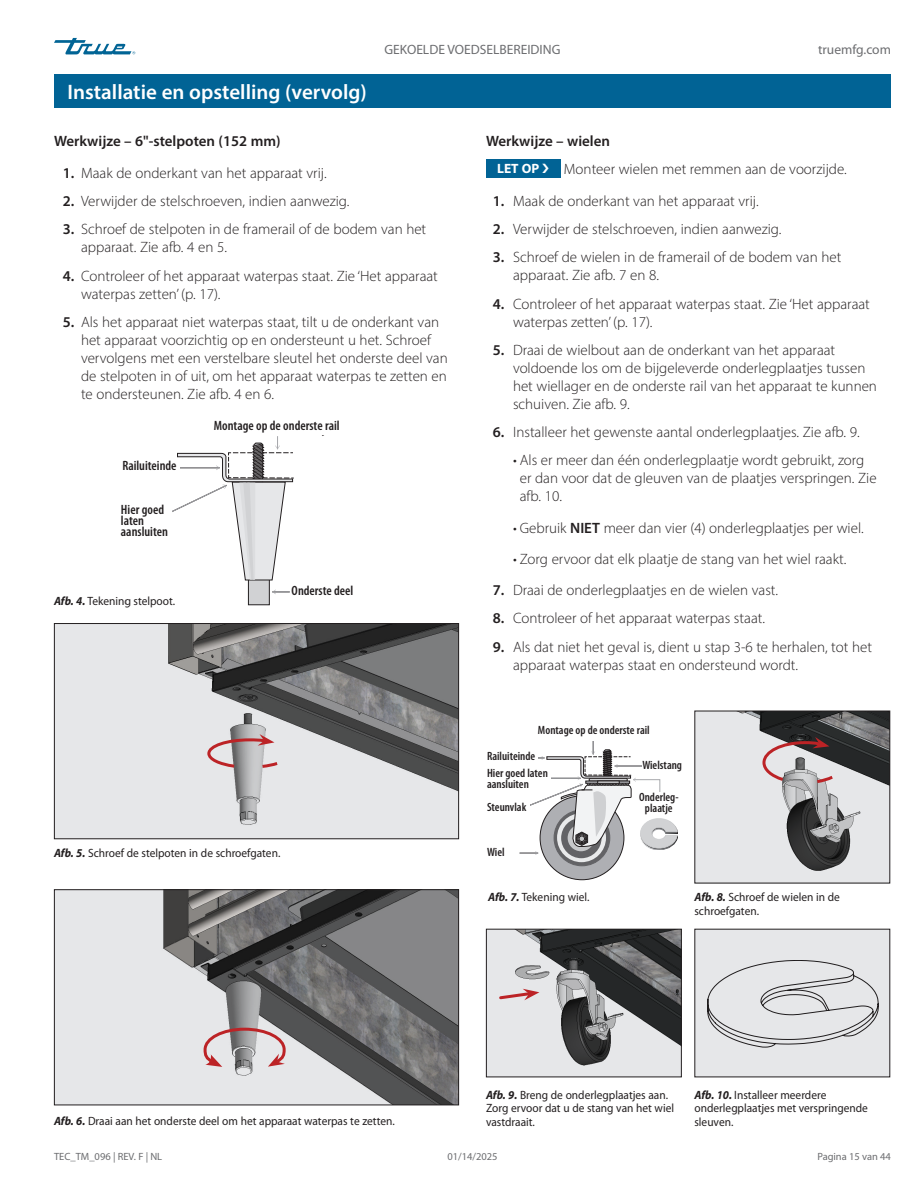
<style>
.page{position:relative;width:918px;height:1188px;background:#fff}
.page>*{position:absolute;margin:0;border:0;box-sizing:border-box;transform-origin:0 0}
.Title_bar_Page_header{font:600 21px "Myriad Pro";color:#fff}
.Body_Text_light_Normal{font:300 15px/18px "Myriad Pro";color:#231f20}
.Body_Text_light_Normal-2{font:600 15px "Myriad Pro";color:#231f20}
.Subhead_NO_underscore_H2{font:600 15px "Myriad Pro";color:#231f20}
.t1{font:600 condensed 14.55px/12.8px "Myriad Pro";letter-spacing:.01em;color:#231f20}
.Body_Text_light_Normal-3{font:600 condensed 13.5px/10.8px "Myriad Pro";color:#231f20}
.t2{font:13.5px "Myriad Pro";color:#6c6d70}
.Table_text{font:700 13.5px "Myriad Pro";color:#fff}
.Caption_FIG_Regular{font:12px/13.5px "Myriad Pro";color:#231f20;scale:.95 1}
.Body_Text_light_Normal-4{font:600 condensed 12px/10.5px "Myriad Pro";color:#231f20}
.t3{font:10.5px "Myriad Pro";color:#6c6d70}
.s1{font-weight:600}
.s2{font-weight:700;font-style:italic}
</style>
<div class="page">
<svg style="left:54px;top:38px;width:81px;height:16px"></svg>
<div style="left:54px;top:624px;width:405px;height:215px;background:#e6e7e9"></div>
<img style="left:168px;top:625px;width:289px;height:200px">
<div style="left:54px;top:623px;width:405px;height:216px;border:1px solid #231f20"></div>
<svg style="left:206px;top:734px;width:75px;height:36px"></svg>
<svg style="left:272px;top:590px;width:18px;height:4px"></svg>
<div style="left:248px;top:579px;width:22px;height:26px;background:#d1d2d4;border:1px solid #231f20"></div>
<svg style="left:172px;top:436px;width:122px;height:145px"></svg>
<div style="left:54px;top:74px;width:837px;height:34px;background:#016395"></div>
<div style="left:540px;top:796px;width:84px;height:84px;background:#aeafb3;border-radius:50%"></div>
<svg style="left:554px;top:810px;width:56px;height:56px"></svg>
<svg style="left:557px;top:813px;width:49px;height:49px"></svg>
<div style="left:561px;top:818px;width:41px;height:40px;background:#636366;border-radius:50%"></div>
<svg style="left:520px;top:741px;width:158px;height:114px"></svg>
<div style="left:486px;top:159px;width:74px;height:18px;background:#016395"></div>
<div style="left:695px;top:711px;width:195px;height:172px;background:#e6e7e9"></div>
<img style="left:741px;top:713px;width:147px;height:158px">
<div style="left:694px;top:711px;width:196px;height:172px;border:1px solid #231f20"></div>
<div style="left:695px;top:929px;width:195px;height:148px;background:#e6e7e9"></div>
<svg style="left:707px;top:960px;width:172px;height:87px"></svg>
<img style="left:488px;top:931px;width:192px;height:144px">
<div style="left:486px;top:929px;width:196px;height:148px;border:1px solid #231f20"></div>
<svg style="left:497px;top:989px;width:42px;height:12px"></svg>
<div style="left:54px;top:890px;width:405px;height:215px;background:#e6e7e9"></div>
<img style="left:163px;top:891px;width:294px;height:212px">
<div style="left:54px;top:889px;width:405px;height:216px;border:1px solid #231f20"></div>
<svg style="left:202px;top:1026px;width:85px;height:41px"></svg>
<svg style="left:761px;top:737px;width:75px;height:48px"></svg>
<div style="left:487px;top:768px;width:64px;height:24px;background:#fff"></div>
<div style="left:642px;top:750px;width:44px;height:26px;background:#fff"></div>
<div style="left:632px;top:792px;width:54px;height:21px;background:#fff"></div>
<div style="left:487px;top:802px;width:42px;height:23px;background:#fff"></div>
<div style="left:487px;top:751px;width:50px;height:13px;background:#fff"></div>
<div style="left:122px;top:460px;width:58px;height:17px;background:#fff"></div>
<p class="Title_bar_Page_header" style="left:68px;top:79px;width:301px">Installatie en opstelling (vervolg)</p>
<p class="t2" style="left:385px;top:42px;width:177px">GEKOELDE VOEDSELBEREIDING</p>
<p class="t2" style="left:818px;top:42px;width:74px">truemfg.com</p>
<p class="Body_Text_light_Normal-2" style="left:54px;top:132px;width:228px">Werkwijze – 6"-stelpoten (152 mm)</p>
<p class="Body_Text_light_Normal" style="left:63px;top:164px;width:265px"><span class="s1">1.</span> Maak de onderkant van het apparaat vrij.</p>
<p class="Body_Text_light_Normal" style="left:63px;top:192px;width:288px"><span class="s1">2.</span> Verwijder de stelschroeven, indien aanwezig.</p>
<p class="Body_Text_light_Normal" style="left:81px;top:220px;width:347px;text-indent:-18px"><span class="s1">3.</span> Schroef de stelpoten in de framerail of de bodem van het apparaat. Zie afb. 4 en 5.</p>
<p class="Body_Text_light_Normal" style="left:81px;top:266px;width:358px;text-indent:-18px"><span class="s1">4.</span> Controleer of het apparaat waterpas staat. Zie ‘Het apparaat waterpas zetten’ (p. 17).</p>
<p class="Body_Text_light_Normal" style="left:81px;top:313px;width:368px;text-indent:-18px"><span class="s1">5.</span> Als het apparaat niet waterpas staat, tilt u de onderkant van het apparaat voorzichtig op en ondersteunt u het. Schroef vervolgens met een verstelbare sleutel het onderste deel van de stelpoten in of uit, om het apparaat waterpas te zetten en te ondersteunen. Zie afb. 4 en 6.</p>
<p class="Body_Text_light_Normal-3" style="left:122px;top:460px;width:56px">Railuiteinde</p>
<p class="Body_Text_light_Normal-3" style="left:121px;top:505px;width:49px">Hier goed laten aansluiten</p>
<p class="t1" style="left:126px;top:462px;width:41px">Rail End</p>
<p class="t1" style="left:126px;top:505px;width:41px">Snug Fit<br>Here</p>
<p class="Caption_FIG_Regular" style="left:54px;top:594px;width:129px"><span class="s2">Afb. 4.</span> Tekening stelpoot.</p>
<p class="Body_Text_light_Normal-3" style="left:214px;top:420px;width:127px">Montage op de onderste rail</p>
<p class="t1" style="left:227px;top:422px;width:102px">Lower Rail Assembly</p>
<p class="Body_Text_light_Normal-3" style="left:292px;top:585px;width:63px">Onderste deel</p>
<p class="t1" style="left:293px;top:585px;width:66px">Bottom Stem</p>
<p class="Caption_FIG_Regular" style="left:54px;top:846px;width:240px"><span class="s2">Afb. 5.</span> Schroef de stelpoten in de schroefgaten.</p>
<p class="Subhead_NO_underscore_H2" style="left:486px;top:132px;width:126px">Werkwijze – wielen</p>
<p class="Table_text" style="left:497px;top:160px;width:44px">LET OP</p>
<p class="Body_Text_light_Normal" style="left:564px;top:160px;width:284px">Monteer wielen met remmen aan de voorzijde.</p>
<p class="Body_Text_light_Normal" style="left:493px;top:192px;width:267px"><span class="s1">1.</span> Maak de onderkant van het apparaat vrij.</p>
<p class="Body_Text_light_Normal" style="left:493px;top:220px;width:290px"><span class="s1">2.</span> Verwijder de stelschroeven, indien aanwezig.</p>
<p class="Body_Text_light_Normal" style="left:513px;top:248px;width:330px;text-indent:-20px"><span class="s1">3.</span> Schroef de wielen in de framerail of de bodem van het apparaat. Zie afb. 7 en 8.</p>
<p class="Body_Text_light_Normal" style="left:513px;top:294px;width:358px;text-indent:-20px"><span class="s1">4.</span> Controleer of het apparaat waterpas staat. Zie ‘Het apparaat waterpas zetten’ (p. 17).</p>
<p class="Body_Text_light_Normal" style="left:513px;top:341px;width:366px;text-indent:-20px"><span class="s1">5.</span> Draai de wielbout aan de onderkant van het apparaat voldoende los om de bijgeleverde onderlegplaatjes tussen het wiellager en de onderste rail van het apparaat te kunnen schuiven. Zie afb. 9.</p>
<p class="Body_Text_light_Normal" style="left:493px;top:423px;width:369px"><span class="s1">6.</span> Installeer het gewenste aantal onderlegplaatjes. Zie afb. 9.</p>
<p class="Body_Text_light_Normal" style="left:520px;top:451px;width:358px;text-indent:-7px">• Als er meer dan één onderlegplaatje wordt gebruikt, zorg er dan voor dat de gleuven van de plaatjes verspringen. Zie afb. 10.</p>
<p class="Body_Text_light_Normal" style="left:513px;top:518px;width:352px">• Gebruik <span class="s1">NIET</span> meer dan vier (4) onderlegplaatjes per wiel.</p>
<p class="Body_Text_light_Normal" style="left:513px;top:550px;width:335px">• Zorg ervoor dat elk plaatje de stang van het wiel raakt.</p>
<p class="Body_Text_light_Normal" style="left:493px;top:581px;width:287px"><span class="s1">7.</span> Draai de onderlegplaatjes en de wielen vast.</p>
<p class="Body_Text_light_Normal" style="left:493px;top:609px;width:274px"><span class="s1">8.</span> Controleer of het apparaat waterpas staat.</p>
<p class="Body_Text_light_Normal" style="left:513px;top:637px;width:361px;text-indent:-20px"><span class="s1">9.</span> Als dat niet het geval is, dient u stap 3-6 te herhalen, tot het apparaat waterpas staat en ondersteund wordt.</p>
<p class="Body_Text_light_Normal-4" style="left:538px;top:725px;width:113px">Montage op de onderste rail</p>
<p class="Body_Text_light_Normal-4" style="left:551px;top:728px;width:84px">Lower Rail Assembly</p>
<p class="Body_Text_light_Normal-4" style="left:487px;top:751px;width:50px">Railuiteinde</p>
<p class="Body_Text_light_Normal-4" style="left:490px;top:753px;width:34px">Rail End</p>
<p class="Body_Text_light_Normal-4" style="left:642px;top:760px;width:41px">Wielstang</p>
<p class="Body_Text_light_Normal-4" style="left:645px;top:761px;width:22px">St m</p>
<p class="Body_Text_light_Normal-4" style="left:487px;top:768px;width:62px">Hier goed laten aansluiten</p>
<p class="Body_Text_light_Normal-4" style="left:491px;top:772px;width:34px">Snug Fit<br>Here</p>
<p class="Body_Text_light_Normal-4" style="left:639px;top:792px;width:41px">Onderleg-</p>
<p class="Body_Text_light_Normal-4" style="left:646px;top:793px;width:36px">Leveling<br>Shim</p>
<p class="Body_Text_light_Normal-4" style="left:487px;top:802px;width:41px">Steunvlak</p>
<p class="Body_Text_light_Normal-4" style="left:645px;top:803px;width:29px">plaatje</p>
<p class="Body_Text_light_Normal-4" style="left:487px;top:847px;width:19px">Wiel</p>
<p class="Body_Text_light_Normal-4" style="left:490px;top:802px;width:33px">B aring</p>
<p class="Body_Text_light_Normal-4" style="left:490px;top:847px;width:27px">Castor</p>
<p class="Caption_FIG_Regular" style="left:488px;top:891px;width:108px"><span class="s2">Afb. 7.</span> Tekening wiel.</p>
<p class="Caption_FIG_Regular" style="left:694px;top:891px;width:155px"><span class="s2">Afb. 8.</span> Schroef de wielen in de schroefgaten.</p>
<p class="Caption_FIG_Regular" style="left:54px;top:1114px;width:360px"><span class="s2">Afb. 6.</span> Draai aan het onderste deel om het apparaat waterpas te zetten.</p>
<p class="Caption_FIG_Regular" style="left:486px;top:1088px;width:200px"><span class="s2">Afb. 9.</span> Breng de onderlegplaatjes aan.<br>Zorg ervoor dat u de stang van het wiel vastdraait.</p>
<p class="Caption_FIG_Regular" style="left:694px;top:1088px;width:184px"><span class="s2">Afb. 10.</span> Installeer meerdere onderlegplaatjes met verspringende sleuven.</p>
<p class="t3" style="left:54px;top:1150px;width:110px">TEC_TM_096 | REV. F | NL</p>
<p class="t3" style="left:447px;top:1150px;width:52px">01/14/2025</p>
<p class="t3" style="left:817px;top:1150px;width:75px">Pagina 15 van 44</p>
</div>
